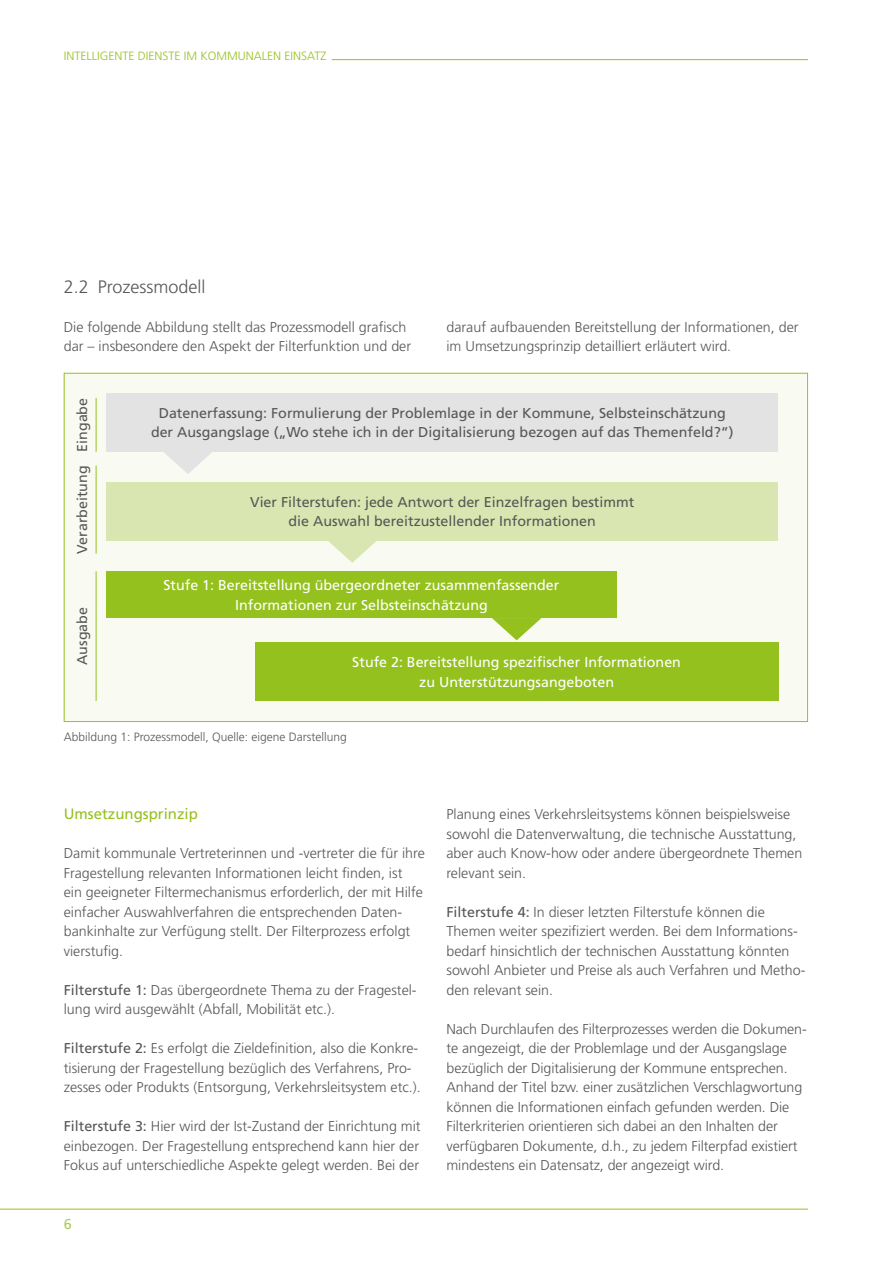
<style>
.page{position:relative;width:893px;height:1263px;background:#fff}
.page>*{position:absolute;margin:0;border:0;box-sizing:border-box;transform-origin:0 0}
.t1{font:300 18px "Frutiger LT Std";color:#575756}
.t2{font:15px "Frutiger LT Std";color:#95c11f}
.t3{font:300 14.25px/19.5px "Frutiger LT Std";color:#575756}
.t4{font:14.25px/19.5px "Frutiger LT Std";color:#575756;text-align:center}
.t5{font:14.25px/19.5px "Frutiger LT Std";color:#fff;text-align:center}
.t6{font:14.25px "Frutiger LT Std";color:#aecc53}
.t7{font:300 12px "Frutiger LT Std";color:#575756}
.t8{font:300 12px "Frutiger LT Std";color:#95c11f}
.s1{font-weight:400}
</style>
<div class="page">
<hr style="left:0;top:1209px;width:808px;height:1px;background:#95c11f">
<hr style="left:332px;top:59px;width:476px;height:1px;background:#95c11f">
<div style="left:64px;top:373px;width:744px;height:349px;background:#f9fbf3;border:1px solid #95c11f"></div>
<div style="left:106px;top:393px;width:672px;height:58px;background:#e3e3e3"></div>
<div style="left:106px;top:482px;width:672px;height:58px;background:#d9e6b1"></div>
<div style="left:106px;top:571px;width:511px;height:47px;background:#95c11f"></div>
<div style="left:255px;top:643px;width:523px;height:58px;background:#95c11f"></div>
<hr style="left:96px;top:398px;width:1px;height:54px;background:#95c11f">
<hr style="left:96px;top:465px;width:1px;height:89px;background:#95c11f">
<hr style="left:96px;top:571px;width:1px;height:130px;background:#95c11f">
<svg style="left:164px;top:452px;width:48px;height:22px"></svg>
<svg style="left:328px;top:540px;width:49px;height:23px"></svg>
<svg style="left:492px;top:618px;width:49px;height:22px"></svg>
<p class="t8" style="left:64px;top:49px;width:264px">INTELLIGENTE DIENSTE IM KOMMUNALEN EINSATZ</p>
<p class="t1" style="left:64px;top:276px;width:143px">2.2 Prozessmodell</p>
<p class="t3" style="left:64px;top:317px;width:349px">Die folgende Abbildung stellt das Prozessmodell grafisch dar – insbesondere den Aspekt der Filterfunktion und der</p>
<p class="t3" style="left:446px;top:317px;width:354px">darauf aufbauenden Bereitstellung der Informationen, der im Umsetzungsprinzip detailliert erläutert wird.</p>
<p class="t4" style="left:73px;top:452px;width:55px;rotate:-90deg">Eingabe</p>
<p class="t4" style="left:73px;top:554px;width:90px;rotate:-90deg">Verarbeitung</p>
<p class="t4" style="left:73px;top:665px;width:59px;rotate:-90deg">Ausgabe</p>
<p class="t4" style="left:151px;top:403px;width:584px">Datenerfassung: Formulierung der Problemlage in der Kommune, Selbsteinschätzung der Ausgangslage („Wo stehe ich in der Digitalisierung bezogen auf das Themenfeld?“)</p>
<p class="t4" style="left:250px;top:492px;width:386px">Vier Filterstufen: jede Antwort der Einzelfragen bestimmt die Auswahl bereitzustellender Informationen</p>
<p class="t5" style="left:163px;top:576px;width:397px">Stufe 1: Bereitstellung übergeordneter zusammenfassender<br>Informationen zur Selbsteinschätzung</p>
<p class="t5" style="left:352px;top:653px;width:330px">Stufe 2: Bereitstellung spezifischer Informationen zu Unterstützungsangeboten</p>
<p class="t7" style="left:64px;top:730px;width:285px">Abbildung 1: Prozessmodell, Quelle: eigene Darstellung</p>
<p class="t2" style="left:64px;top:805px;width:136px">Umsetzungsprinzip</p>
<p class="t3" style="left:64px;top:844px;width:363px">Damit kommunale Vertreterinnen und -vertreter die für ihre Fragestellung relevanten Informationen leicht finden, ist<br>ein geeigneter Filtermechanismus erforderlich, der mit Hilfe einfacher Auswahlverfahren die entsprechenden Daten&shy;bankinhalte zur Verfügung stellt. Der Filterprozess erfolgt vierstufig.</p>
<p class="t3" style="left:64px;top:980px;width:354px"><span class="s1">Filterstufe 1:</span> Das übergeordnete Thema zu der Fragestel&shy;lung wird ausgewählt (Abfall, Mobilität etc.).</p>
<p class="t3" style="left:64px;top:1039px;width:358px"><span class="s1">Filterstufe 2:</span> Es erfolgt die Zieldefinition, also die Konkre&shy;tisierung der Fragestellung bezüglich des Verfahrens, Pro&shy;zesses oder Produkts (Entsorgung, Verkehrsleitsystem etc.).</p>
<p class="t3" style="left:64px;top:1117px;width:358px;text-align:justify"><span class="s1">Filterstufe 3:</span> Hier wird der Ist-Zustand der Einrichtung mit einbezogen. Der Fragestellung entsprechend kann hier der Fokus auf unterschiedliche Aspekte gelegt werden. Bei der</p>
<p class="t6" style="left:64px;top:1216px;width:9px">6</p>
<p class="t3" style="left:446px;top:805px;width:357px">Planung eines Verkehrsleitsystems können beispielsweise sowohl die Datenverwaltung, die technische Ausstattung, aber auch Know-how oder andere übergeordnete Themen relevant sein.</p>
<p class="t3" style="left:446px;top:902px;width:361px"><span class="s1">Filterstufe 4:</span> In dieser letzten Filterstufe können die Themen weiter spezifiziert werden. Bei dem Informations&shy;bedarf hinsichtlich der technischen Ausstattung könnten sowohl Anbieter und Preise als auch Verfahren und Metho&shy;den relevant sein.</p>
<p class="t3" style="left:446px;top:1019px;width:362px">Nach Durchlaufen des Filterprozesses werden die Dokumen&shy;te angezeigt, die der Problemlage und der Ausgangslage bezüglich der Digitalisierung der Kommune entsprechen.<br>Anhand der Titel bzw. einer zusätzlichen Verschlagwortung können die Informationen einfach gefunden werden. Die Filterkriterien orientieren sich dabei an den Inhalten der verfügbaren Dokumente, d.h., zu jedem Filterpfad existiert mindestens ein Datensatz, der angezeigt wird.</p>
</div>
